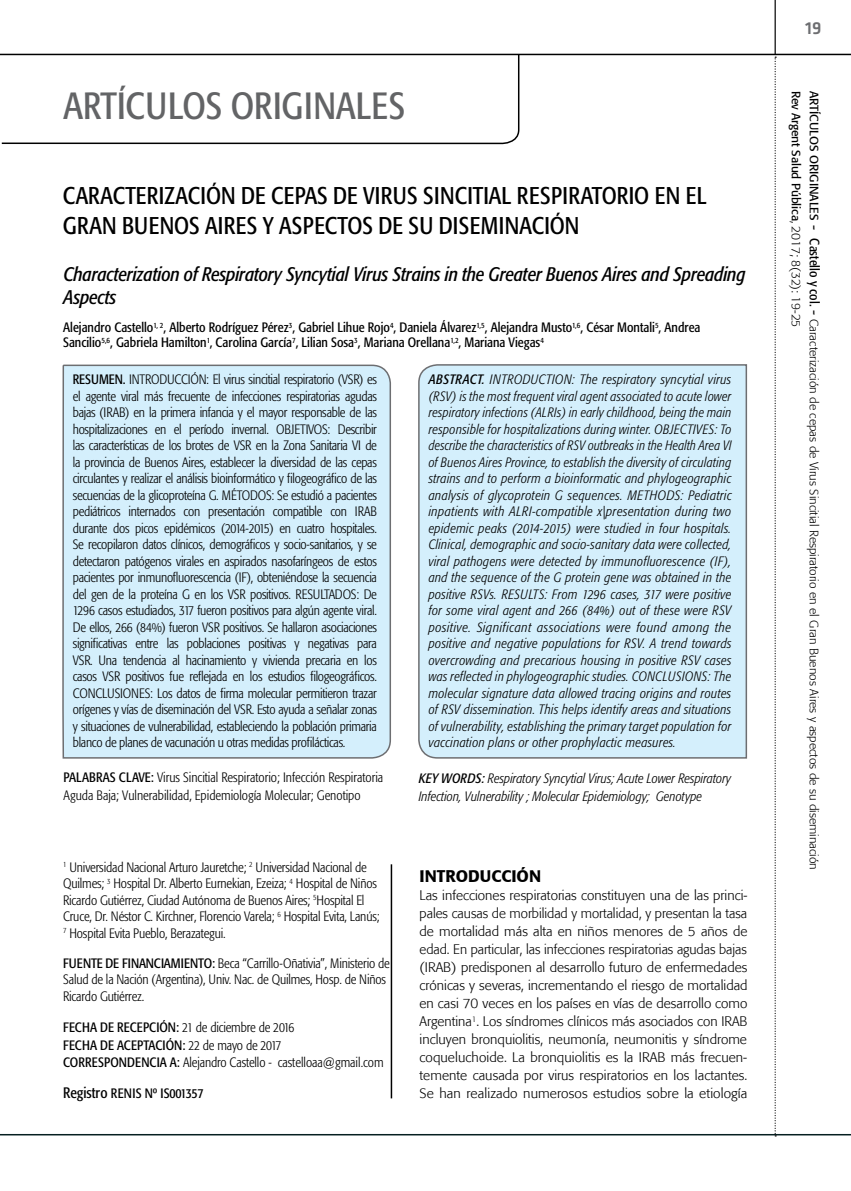
<style>
.page{position:relative;width:851px;height:1191px;background:#fff}
.page>*{position:absolute;margin:0;border:0;box-sizing:border-box;transform-origin:0 0}
.t1{font:condensed 37.5px "Formata";letter-spacing:.005em;color:#636466}
.t2{font:condensed 24px/30px "Formata";letter-spacing:.02em;color:#000}
.t3{font:italic condensed 19.5px/22.5px "Formata";letter-spacing:-.01em;color:#000}
.t4{font:500 18px "Klavika";color:#6d6e71}
.t5{font:500 16.5px "Formata";color:#000}
.t6{font:300 condensed 13.5px/16.5px "Formata";letter-spacing:-.01em;color:#000}
.t7{font:italic 300 condensed 13.5px/16.5px "Formata";color:#000;text-align:justify}
.t8{font:300 13.5px/18px "Formata";letter-spacing:.01em;color:#000;text-align:justify}
.t9{font:condensed 13.5px/18px "Formata";color:#000}
.t10{font:condensed 13.5px "Formata";letter-spacing:-.025em;color:#000}
.t11{font:300 12px/18px "Formata";color:#000}
.s1{font-weight:400}
.s2{font-weight:300}
.s3{font-size:15px}
.s4{font-weight:400;font-size:15px}
.s5{font-weight:400;font-stretch:condensed;font-size:13.5px}
</style>
<div class="page">
<hr style="left:0;top:54px;width:850px;height:1px;background:#000">
<hr style="left:0;top:1134px;width:850px;height:1px;background:#061f20">
<hr style="left:774px;top:0;width:1px;height:54px;background:#000">
<svg style="left:774px;top:57px;width:2px;height:1079px"></svg>
<div style="left:62px;top:364px;width:329px;height:395px;background:#d4effc"></div>
<div style="left:418px;top:364px;width:329px;height:395px;background:#d4effc"></div>
<svg style="left:0;top:53px;width:520px;height:92px"></svg>
<hr style="left:390px;top:864px;width:2px;height:234px;background:#000">
<h1 class="t1" style="left:63px;top:83px;width:258px">ARTíCULos ORIGINALES</h1>
<h2 class="t2" style="left:63px;top:181px;width:645px">Caracterización de Cepas de Virus Sincitial Respiratorio en el<br>Gran Buenos Aires y Aspectos de su Diseminación</h2>
<h3 class="t3" style="left:63px;top:263px;width:683px">Characterization of Respiratory Syncytial Virus Strains in the Greater Buenos Aires and Spreading<br>Aspects</h3>
<p class="t9" style="left:63px;top:320px;width:638px;line-height:15px">Alejandro Castello<sup>1,</sup> <sup>2</sup>, Alberto Rodríguez Pérez<sup>3</sup>, Gabriel Lihue Rojo<sup>4</sup>, Daniela Álvarez<sup>1,5</sup>, Alejandra Musto<sup>1,6</sup>, César Montali<sup>5</sup>, Andrea<br>Sancilio<sup>5,6</sup>, Gabriela Hamilton<sup>1</sup>, Carolina García<sup>7</sup>, Lilian Sosa<sup>3</sup>, Mariana Orellana<sup>1,2</sup>, Mariana Viegas<sup>4</sup></p>
<p class="t6" style="left:73px;top:371px;width:305px;text-align:justify;text-indent:50px"><span class="s1">.</span> INTRODUCCIÓN: El virus sincitial respiratorio (VSR) es el agente viral más frecuente de infecciones respiratorias agudas bajas (IRAB) en la primera infancia y el mayor responsable de las hospitalizaciones en el período invernal. OBJETIVOS: Describir las características de los brotes de VSR en la Zona Sanitaria VI de la provincia de Buenos Aires, establecer la diversidad de las cepas circulantes y realizar el análisis bioinformático y filogeográfico de las secuencias de la glicoproteína G. MÉTODOS: Se estudió a pacientes pediátricos internados con presentación compatible con IRAB durante dos picos epidémicos (2014-2015) en cuatro hospitales.<br>Se recopilaron datos clínicos, demográficos y socio-sanitarios, y se detectaron patógenos virales en aspirados nasofaríngeos de estos pacientes por inmunofluorescencia (IF), obteniéndose la secuencia del gen de la proteína G en los VSR positivos. RESULTADOS: De 1296 casos estudiados, 317 fueron positivos para algún agente viral.<br>De ellos, 266 (84%) fueron VSR positivos. Se hallaron asociaciones significativas entre las poblaciones positivas y negativas para VSR. Una tendencia al hacinamiento y vivienda precaria en los casos VSR positivos fue reflejada en los estudios filogeográficos.<br>CONCLUSIONES: Los datos de firma molecular permitieron trazar orígenes y vías de diseminación del VSR. Esto ayuda a señalar zonas y situaciones de vulnerabilidad, estableciendo la población primaria blanco de planes de vacunación u otras medidas profilácticas.</p>
<p class="t9" style="left:73px;top:370px;width:8px">RESUMEN</p>
<p class="t6" style="left:64px;top:768px;width:321px;line-height:18px"><span class="s1">Palabras clave:</span> Virus Sincitial Respiratorio; Infección Respiratoria<br>Aguda Baja; Vulnerabilidad, Epidemiología Molecular; Genotipo</p>
<p class="t6" style="left:63px;top:858px;width:318px"><sup>1</sup> Universidad Nacional Arturo Jauretche; <sup>2</sup> Universidad Nacional de Quilmes; <sup>3</sup> Hospital Dr. Alberto Eurnekian, Ezeiza; <sup>4</sup> Hospital de Niños Ricardo Gutiérrez, Ciudad Autónoma de Buenos Aires; <sup>5</sup>Hospital El Cruce, Dr. Néstor C. Kirchner, Florencio Varela; <sup>6</sup> Hospital Evita, Lanús; <sup>7</sup> Hospital Evita Pueblo, Berazategui.</p>
<p class="t9" style="left:63px;top:954px;width:14px">FUENTE</p>
<p class="t9" style="left:105px;top:954px;width:30px">DE FINAN</p>
<p class="t9" style="left:154px;top:954px;width:15px">CIAMIENTO</p>
<p class="t6" style="left:63px;top:954px;width:328px;text-indent:149px"><span class="s1">:</span> Beca “Carrillo-Oñativia”, Ministerio de<br>Salud de la Nación (Argentina), Univ. Nac. de Quilmes, Hosp. de Niños<br>Ricardo Gutiérrez.</p>
<p class="t9" style="left:63px;top:1018px;width:233px">FECHA DE RECEPCIÓN : <span class="s2">21 de diciembre de 2016<br></span>FECHA DE ACEPTA</p>
<p class="t6" style="left:155px;top:1037px;width:127px"><span class="s1">CIÓN :</span> 22 de mayo de 2017</p>
<p class="t9" style="left:63px;top:1053px;width:15px">CORRESPONDEN</p>
<p class="t6" style="left:149px;top:1053px;width:236px"><span class="s1">CIA A:</span> Alejandro Castello - castelloaa@gmail.com</p>
<p class="t10" style="left:63px;top:1085px;width:142px"><span class="s3">Registro</span> ReNIS Nº IS001357</p>
<p class="t7" style="left:428px;top:371px;width:304px"><span class="s1">ABSTRACT.</span> INTRODUCTION: The respiratory syncytial virus (RSV) is the most frequent viral agent associated to acute lower respiratory infections (ALRIs) in early childhood, being the main responsible for hospitalizations during winter. OBJECTIVES: To describe the characteristics of RSV outbreaks in the Health Area VI of Buenos Aires Province, to establish the diversity of circulating strains and to perform a bioinformatic and phylogeographic analysis of glycoprotein G sequences. METHODS: Pediatric inpatients with ALRI-compatible x|presentation during two epidemic peaks (2014-2015) were studied in four hospitals.<br>Clinical, demographic and socio-sanitary data were collected, viral pathogens were detected by immunofluorescence (IF), and the sequence of the G protein gene was obtained in the positive RSVs. RESULTS: From 1296 cases, 317 were positive for some viral agent and 266 (84%) out of these were RSV positive. Significant associations were found among the positive and negative populations for RSV. A trend towards overcrowding and precarious housing in positive RSV cases was reflected in phylogeographic studies. CONCLUSIONS: The molecular signature data allowed tracing origins and routes of RSV dissemination. This helps identify areas and situations of vulnerability, establishing the primary target population for vaccination plans or other prophylactic measures.</p>
<p class="t7" style="left:419px;top:769px;width:314px;line-height:18px"><span class="s1">KEY WORDS:</span> Respiratory Syncytial Virus; Acute Lower Respiratory<br>Infection, Vulnerability ; Molecular Epidemiology; Genotype</p>
<p class="t5" style="left:419px;top:866px;width:123px">INTRODUCCIÓN</p>
<p class="t8" style="left:419px;top:886px;width:329px">Las infecciones respiratorias constituyen una de las princi&shy;pales causas de morbilidad y mortalidad, y presentan la tasa de mortalidad más alta en niños menores de 5 años de edad. En particular, las infecciones respiratorias agudas bajas (IRAB) predisponen al desarrollo futuro de enfermedades crónicas y severas, incrementando el riesgo de mortalidad en casi 70 veces en los países en vías de desarrollo como Argentina<sup>1</sup>. Los síndromes clínicos más asociados con IRAB incluyen bronquiolitis, neumonía, neumonitis y síndrome coqueluchoide. La bronquiolitis es la IRAB más frecuen&shy;temente causada por virus respiratorios en los lactantes.<br>Se han realizado numerosos estudios sobre la etiología</p>
<h3 class="t4" style="left:805px;top:19px;width:18px">19</h3>
<p class="t11" style="left:822px;top:90px;width:781px;rotate:90deg"><span class="s1">artÍculos ORIGINALES</span> <span class="s4">-</span> <span class="s5">Castello y col.</span> <span class="s4">-</span> Caracterización de cepas de Virus Sincitial Respiratorio en el Gran Buenos Aires y aspectos de su diseminación<br><span class="s1">Rev Argent Salud Pública</span>, 2017; 8(32): 19-25</p>
</div>
